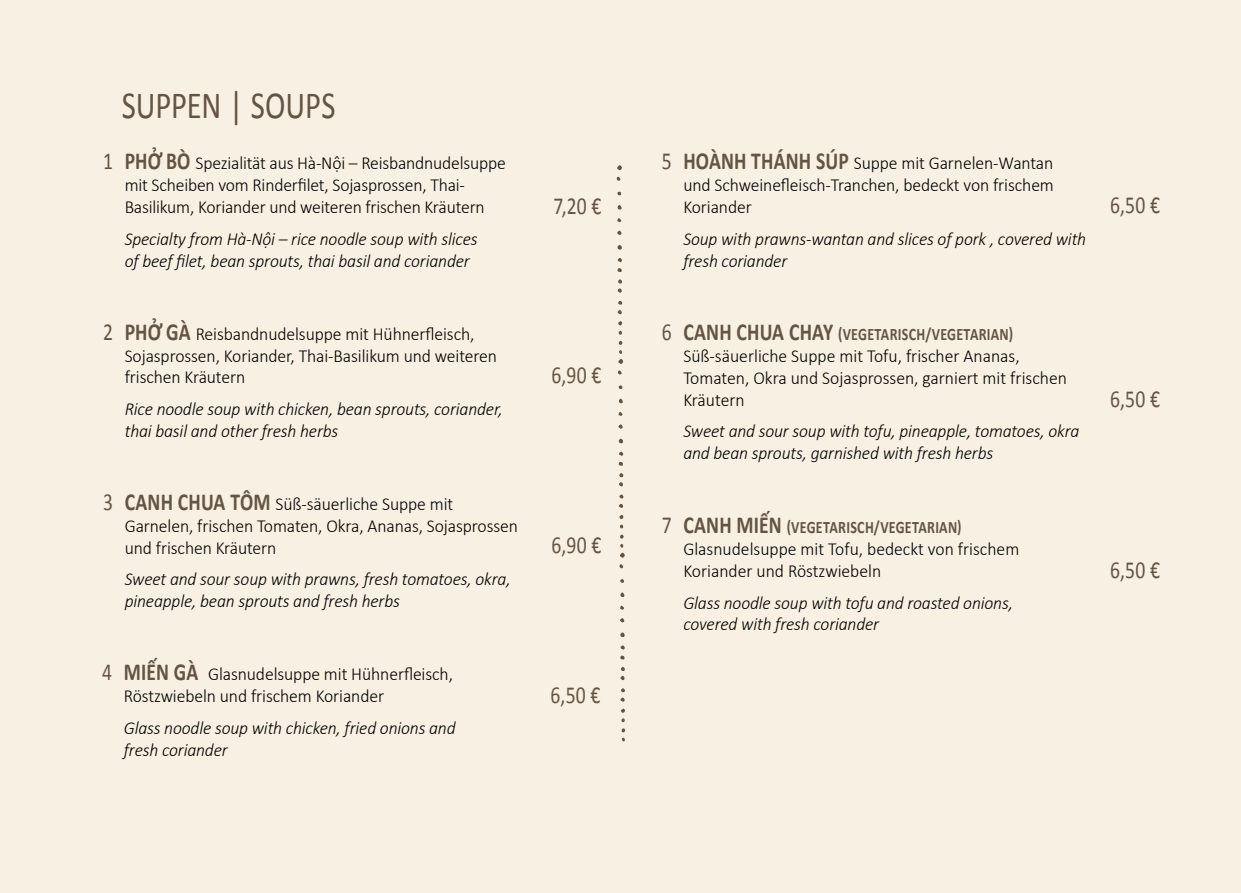
<style>
.page{position:relative;width:1241px;height:893px;background:#fff}
.page>*{position:absolute;margin:0;border:0;box-sizing:border-box;transform-origin:0 0}
.t1{font:38.5px "Calibri";letter-spacing:-.005em;color:#645443;scale:.8 1}
.t2{font:24.5px "Calibri";letter-spacing:.01em;color:#645443;scale:.8 1}
.t3{font:300 18.38px/21.9px "Calibri";letter-spacing:-.005em;color:#000;scale:.96 1}
.t4{font:italic 300 18.38px/21.9px "Calibri";letter-spacing:-.01em;color:#000;scale:.96 1}
.t5{font:700 17.5px "Calibri";letter-spacing:.015em;color:#645443;scale:.8 1}
.s1{font-weight:700;font-size:24.5px;color:#645443}
.s2{font-weight:400;font-size:24.5px;color:#645443}
.s3{font-size:24.5px}
</style>
<div class="page">
<div style="left:0;top:0;width:1240px;height:893px;background:#f7f0e3"></div>
<svg style="left:617px;top:245px;width:4px;height:5px"></svg>
<svg style="left:617px;top:205px;width:4px;height:5px"></svg>
<svg style="left:617px;top:268px;width:5px;height:4px"></svg>
<svg style="left:617px;top:231px;width:4px;height:4px"></svg>
<svg style="left:617px;top:258px;width:5px;height:4px"></svg>
<svg style="left:617px;top:279px;width:5px;height:14px"></svg>
<svg style="left:617px;top:218px;width:4px;height:4px"></svg>
<svg style="left:616px;top:165px;width:6px;height:16px"></svg>
<svg style="left:617px;top:301px;width:5px;height:13px"></svg>
<svg style="left:617px;top:191px;width:4px;height:4px"></svg>
<svg style="left:618px;top:321px;width:4px;height:14px"></svg>
<svg style="left:618px;top:341px;width:5px;height:23px"></svg>
<svg style="left:618px;top:439px;width:5px;height:4px"></svg>
<svg style="left:618px;top:399px;width:4px;height:4px"></svg>
<svg style="left:618px;top:462px;width:5px;height:4px"></svg>
<svg style="left:618px;top:424px;width:4px;height:5px"></svg>
<svg style="left:619px;top:504px;width:4px;height:4px"></svg>
<svg style="left:619px;top:451px;width:4px;height:5px"></svg>
<svg style="left:619px;top:473px;width:4px;height:14px"></svg>
<svg style="left:618px;top:412px;width:5px;height:4px"></svg>
<svg style="left:618px;top:370px;width:3px;height:5px"></svg>
<svg style="left:619px;top:494px;width:4px;height:4px"></svg>
<svg style="left:618px;top:385px;width:4px;height:4px"></svg>
<svg style="left:619px;top:515px;width:4px;height:13px"></svg>
<svg style="left:620px;top:534px;width:4px;height:24px"></svg>
<svg style="left:620px;top:632px;width:4px;height:5px"></svg>
<svg style="left:620px;top:592px;width:4px;height:5px"></svg>
<svg style="left:620px;top:618px;width:4px;height:4px"></svg>
<svg style="left:620px;top:698px;width:4px;height:4px"></svg>
<svg style="left:620px;top:645px;width:5px;height:15px"></svg>
<svg style="left:620px;top:667px;width:4px;height:13px"></svg>
<svg style="left:620px;top:605px;width:4px;height:5px"></svg>
<svg style="left:619px;top:564px;width:4px;height:4px"></svg>
<svg style="left:621px;top:688px;width:4px;height:4px"></svg>
<svg style="left:620px;top:579px;width:4px;height:4px"></svg>
<svg style="left:621px;top:708px;width:4px;height:14px"></svg>
<svg style="left:621px;top:728px;width:4px;height:13px"></svg>
<h2 class="t2" style="left:103px;top:146px;width:14px">1</h2>
<h1 class="t1" style="left:122px;top:81px;width:268px">SUPPEN | SOUPS</h1>
<p class="t3" style="left:125px;top:152px;width:398px"><span class="s1">PHỞ BÒ</span> Spezialität aus Hà-Nội – Reisbandnudelsuppe mit Scheiben vom Rinderfilet, Sojasprossen, Thai-<br>Basilikum, Koriander und weiteren frischen Kräutern</p>
<p class="t4" style="left:125px;top:228px;width:369px">Specialty from Hà-Nội – rice noodle soup with slices of beef filet, bean sprouts, thai basil and coriander</p>
<h2 class="t2" style="left:103px;top:316px;width:14px">2</h2>
<p class="t3" style="left:125px;top:322px;width:389px"><span class="s1">PHỞ GÀ</span> Reisbandnudelsuppe mit Hühnerfleisch,<br>Sojasprossen, Koriander, Thai-Basilikum und weiteren frischen Kräutern</p>
<p class="t4" style="left:125px;top:398px;width:395px">Rice noodle soup with chicken, bean sprouts, coriander, thai basil and other fresh herbs</p>
<p class="t3" style="left:125px;top:493px;width:411px;text-indent:-22px"><span class="s2">3</span> <span class="s1">CANH CHUA TÔM</span> Süß-säuerliche Suppe mit<br>Garnelen, frischen Tomaten, Okra, Ananas, Sojasprossen und frischen Kräutern</p>
<p class="t4" style="left:125px;top:568px;width:403px">Sweet and sour soup with prawns, fresh tomatoes, okra, pineapple, bean sprouts and fresh herbs</p>
<p class="t3" style="left:124px;top:663px;width:344px;text-indent:-22px"><span class="s2">4</span> <span class="s1">MIẾN GÀ</span> Glasnudelsuppe mit Hühnerfleisch,<br>Röstzwiebeln und frischem Koriander</p>
<p class="t4" style="left:124px;top:716px;width:347px">Glass noodle soup with chicken, fried onions and fresh coriander</p>
<h2 class="t2" style="left:553px;top:190px;width:61px">7,20 €</h2>
<h2 class="t2" style="left:551px;top:359px;width:64px">6,90 €</h2>
<h2 class="t2" style="left:551px;top:529px;width:64px">6,90 €</h2>
<h2 class="t2" style="left:550px;top:679px;width:64px">6,50 €</h2>
<h2 class="t2" style="left:661px;top:146px;width:14px">5</h2>
<p class="t3" style="left:683px;top:152px;width:387px;text-align:justify"><span class="s1">HOÀNH THÁNH SÚP</span> Suppe mit Garnelen-Wantan und Schweinefleisch-Tranchen, bedeckt von frischem Koriander</p>
<p class="t4" style="left:683px;top:228px;width:421px">Soup with prawns-wantan and slices of pork , covered with fresh coriander</p>
<h2 class="t2" style="left:661px;top:316px;width:14px">6</h2>
<p class="t5" style="left:683px;top:323px;width:413px"><span class="s3">CANH CHUA CHAY</span> (VEGETARISCH/VEGETARIAN)</p>
<p class="t3" style="left:683px;top:345px;width:401px">Süß-säuerliche Suppe mit Tofu, frischer Ananas,<br>Tomaten, Okra und Sojasprossen, garniert mit frischen<br>Kräutern</p>
<p class="t4" style="left:683px;top:420px;width:414px">Sweet and sour soup with tofu, pineapple, tomatoes, okra and bean sprouts, garnished with fresh herbs</p>
<h2 class="t2" style="left:661px;top:509px;width:14px">7</h2>
<p class="t5" style="left:683px;top:516px;width:349px"><span class="s3">CANH MIẾN</span> (VEGETARISCH/VEGETARIAN)</p>
<p class="t3" style="left:683px;top:538px;width:351px">Glasnudelsuppe mit Tofu, bedeckt von frischem<br>Koriander und Röstzwiebeln</p>
<p class="t4" style="left:683px;top:591px;width:345px">Glass noodle soup with tofu and roasted onions, covered with fresh coriander</p>
<h2 class="t2" style="left:1109px;top:189px;width:64px">6,50 €</h2>
<h2 class="t2" style="left:1109px;top:383px;width:64px">6,50 €</h2>
<h2 class="t2" style="left:1109px;top:554px;width:64px">6,50 €</h2>
</div>
